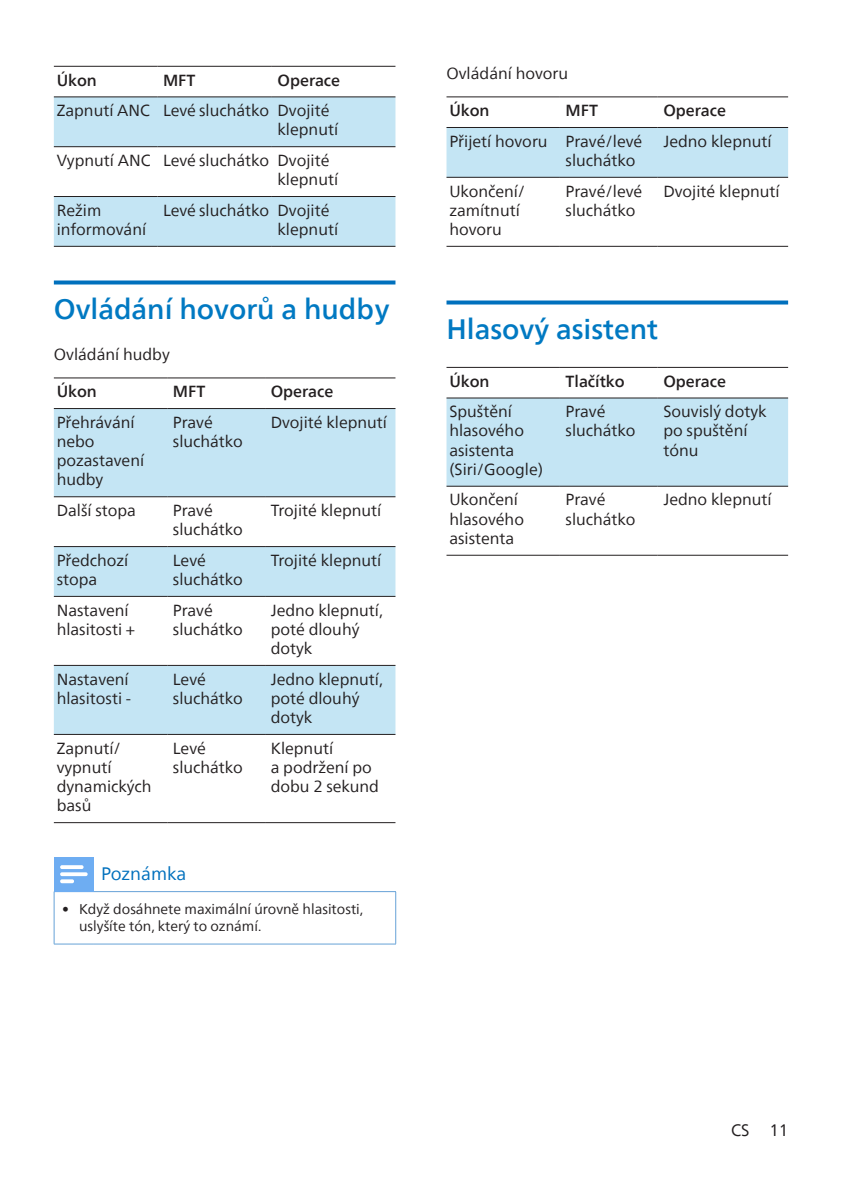
<style>
.page{position:relative;width:842px;height:1191px;background:#fff}
.page>*{position:absolute;margin:0;border:0;box-sizing:border-box;transform-origin:0 0}
.heading2{font:500 28px "Neue Frutiger World";color:#0079c2}
.Body{font:18px "Neue Frutiger World";color:#0070bd}
.t1{font:16.4px "Neue Frutiger World";color:#231f20}
.Body_Text{font:16px/19.2px "Neue Frutiger World";color:#231f20}
.Body_Text-2{font:500 16px "Neue Frutiger World";color:#231f20}
.Body_Text__0{font:16px "Neue Frutiger World";color:#231f20}
.t2{font:14px/16.8px "Neue Frutiger World";color:#231f20}
</style>
<div class="page">
<svg style="left:54px;top:280px;width:341px;height:4px"></svg>
<svg style="left:54px;top:97px;width:341px;height:149px;fill:#c4e5f4"></svg>
<hr style="left:54px;top:66px;width:103px;height:1px;background:#231f20">
<hr style="left:157px;top:66px;width:115px;height:1px;background:#231f20">
<hr style="left:272px;top:66px;width:123px;height:1px;background:#231f20">
<hr style="left:54px;top:96px;width:103px;height:1px;background:#231f20">
<hr style="left:157px;top:96px;width:115px;height:1px;background:#231f20">
<hr style="left:272px;top:96px;width:123px;height:1px;background:#231f20">
<hr style="left:54px;top:146px;width:103px;height:1px;background:#231f20">
<hr style="left:157px;top:146px;width:115px;height:1px;background:#231f20">
<hr style="left:272px;top:146px;width:123px;height:1px;background:#231f20">
<hr style="left:54px;top:196px;width:103px;height:1px;background:#231f20">
<hr style="left:157px;top:196px;width:115px;height:1px;background:#231f20">
<hr style="left:272px;top:196px;width:123px;height:1px;background:#231f20">
<hr style="left:54px;top:246px;width:103px;height:1px;background:#231f20">
<hr style="left:157px;top:246px;width:115px;height:1px;background:#231f20">
<hr style="left:272px;top:246px;width:123px;height:1px;background:#231f20">
<svg style="left:54px;top:409px;width:341px;height:325px;fill:#c4e5f4"></svg>
<svg style="left:54px;top:597px;width:341px;height:68px"></svg>
<hr style="left:54px;top:377px;width:113px;height:1px;background:#231f20">
<hr style="left:167px;top:377px;width:98px;height:1px;background:#231f20">
<hr style="left:265px;top:377px;width:130px;height:1px;background:#231f20">
<hr style="left:54px;top:408px;width:113px;height:1px;background:#231f20">
<hr style="left:167px;top:408px;width:98px;height:1px;background:#231f20">
<hr style="left:265px;top:408px;width:130px;height:1px;background:#231f20">
<hr style="left:54px;top:496px;width:113px;height:1px;background:#231f20">
<hr style="left:167px;top:496px;width:98px;height:1px;background:#231f20">
<hr style="left:265px;top:496px;width:130px;height:1px;background:#231f20">
<hr style="left:54px;top:546px;width:113px;height:1px;background:#231f20">
<hr style="left:167px;top:546px;width:98px;height:1px;background:#231f20">
<hr style="left:265px;top:546px;width:130px;height:1px;background:#231f20">
<hr style="left:54px;top:596px;width:113px;height:1px;background:#231f20">
<hr style="left:167px;top:596px;width:98px;height:1px;background:#231f20">
<hr style="left:265px;top:596px;width:130px;height:1px;background:#231f20">
<hr style="left:54px;top:665px;width:113px;height:1px;background:#231f20">
<hr style="left:167px;top:665px;width:98px;height:1px;background:#231f20">
<hr style="left:265px;top:665px;width:130px;height:1px;background:#231f20">
<hr style="left:54px;top:734px;width:113px;height:1px;background:#231f20">
<hr style="left:167px;top:734px;width:98px;height:1px;background:#231f20">
<hr style="left:265px;top:734px;width:130px;height:1px;background:#231f20">
<hr style="left:54px;top:822px;width:113px;height:1px;background:#231f20">
<hr style="left:167px;top:822px;width:98px;height:1px;background:#231f20">
<hr style="left:265px;top:822px;width:130px;height:1px;background:#231f20">
<hr style="left:395px;top:892px;width:1px;height:51px;background:#66a2d7">
<hr style="left:54px;top:892px;width:1px;height:51px;background:#66a2d7">
<hr style="left:54px;top:943px;width:39px;height:1px;background:#66a2d7">
<hr style="left:93px;top:943px;width:303px;height:1px;background:#66a2d7">
<hr style="left:93px;top:891px;width:303px;height:1px;background:#66a2d7">
<hr style="left:54px;top:891px;width:39px;height:1px;background:#66a2d7">
<div style="left:54px;top:857px;width:39px;height:34px;background:#6eadf2"></div>
<svg style="left:60px;top:865px;width:28px;height:18px"></svg>
<svg style="left:446px;top:300px;width:342px;height:4px"></svg>
<div style="left:446px;top:128px;width:342px;height:49px;background:#c4e5f4"></div>
<hr style="left:446px;top:96px;width:114px;height:1px;background:#231f20">
<hr style="left:560px;top:96px;width:98px;height:1px;background:#231f20">
<hr style="left:658px;top:96px;width:130px;height:1px;background:#231f20">
<hr style="left:446px;top:127px;width:114px;height:1px;background:#231f20">
<hr style="left:560px;top:127px;width:98px;height:1px;background:#231f20">
<hr style="left:658px;top:127px;width:130px;height:1px;background:#231f20">
<hr style="left:446px;top:177px;width:114px;height:1px;background:#231f20">
<hr style="left:560px;top:177px;width:98px;height:1px;background:#231f20">
<hr style="left:658px;top:177px;width:130px;height:1px;background:#231f20">
<hr style="left:446px;top:246px;width:114px;height:1px;background:#231f20">
<hr style="left:560px;top:246px;width:98px;height:1px;background:#231f20">
<hr style="left:658px;top:246px;width:130px;height:1px;background:#231f20">
<div style="left:446px;top:398px;width:342px;height:88px;background:#c4e5f4"></div>
<hr style="left:446px;top:367px;width:114px;height:1px;background:#231f20">
<hr style="left:560px;top:367px;width:98px;height:1px;background:#231f20">
<hr style="left:658px;top:367px;width:130px;height:1px;background:#231f20">
<hr style="left:446px;top:397px;width:114px;height:1px;background:#231f20">
<hr style="left:560px;top:397px;width:98px;height:1px;background:#231f20">
<hr style="left:658px;top:397px;width:130px;height:1px;background:#231f20">
<hr style="left:446px;top:486px;width:114px;height:1px;background:#231f20">
<hr style="left:560px;top:486px;width:98px;height:1px;background:#231f20">
<hr style="left:658px;top:486px;width:130px;height:1px;background:#231f20">
<hr style="left:446px;top:555px;width:114px;height:1px;background:#231f20">
<hr style="left:560px;top:555px;width:98px;height:1px;background:#231f20">
<hr style="left:658px;top:555px;width:130px;height:1px;background:#231f20">
<p class="Body_Text-2" style="left:57px;top:67px;width:42px">Úkon</p>
<p class="Body_Text-2" style="left:163px;top:67px;width:34px">MFT</p>
<p class="Body_Text-2" style="left:278px;top:67px;width:64px">Operace</p>
<p class="Body_Text" style="left:57px;top:101px;width:95px">Zapnutí ANC</p>
<p class="Body_Text" style="left:163px;top:101px;width:108px">Levé sluchátko</p>
<p class="Body_Text" style="left:278px;top:101px;width:62px">Dvojité klepnutí</p>
<p class="Body_Text" style="left:57px;top:151px;width:95px">Vypnutí ANC</p>
<p class="Body_Text" style="left:163px;top:151px;width:108px">Levé sluchátko</p>
<p class="Body_Text" style="left:278px;top:151px;width:62px">Dvojité klepnutí</p>
<p class="Body_Text" style="left:57px;top:201px;width:91px">Režim informování</p>
<p class="Body_Text" style="left:163px;top:201px;width:108px">Levé sluchátko</p>
<p class="Body_Text" style="left:278px;top:201px;width:62px">Dvojité klepnutí</p>
<p class="heading2" style="left:54px;top:285px;width:337px">Ovládání hovorů a hudby</p>
<p class="Body_Text__0" style="left:54px;top:342px;width:117px">Ovládání hudby</p>
<p class="Body_Text-2" style="left:57px;top:378px;width:42px">Úkon</p>
<p class="Body_Text-2" style="left:173px;top:378px;width:34px">MFT</p>
<p class="Body_Text-2" style="left:271px;top:378px;width:64px">Operace</p>
<p class="Body_Text" style="left:57px;top:413px;width:89px">Přehrávání nebo pozastavení hudby</p>
<p class="Body_Text" style="left:173px;top:413px;width:71px">Pravé sluchátko</p>
<p class="Body_Text" style="left:271px;top:413px;width:118px">Dvojité klepnutí</p>
<p class="Body_Text" style="left:57px;top:501px;width:81px">Další stopa</p>
<p class="Body_Text" style="left:173px;top:501px;width:71px">Pravé sluchátko</p>
<p class="Body_Text" style="left:271px;top:501px;width:112px">Trojité klepnutí</p>
<p class="Body_Text" style="left:57px;top:551px;width:73px">Předchozí stopa</p>
<p class="Body_Text" style="left:173px;top:551px;width:71px">Levé sluchátko</p>
<p class="Body_Text" style="left:271px;top:551px;width:112px">Trojité klepnutí</p>
<p class="Body_Text" style="left:57px;top:600px;width:80px">Nastavení hlasitosti +</p>
<p class="Body_Text" style="left:173px;top:600px;width:71px">Pravé sluchátko</p>
<p class="Body_Text" style="left:271px;top:600px;width:114px">Jedno klepnutí, poté dlouhý dotyk</p>
<p class="Body_Text" style="left:57px;top:669px;width:76px">Nastavení hlasitosti -</p>
<p class="Body_Text" style="left:173px;top:669px;width:71px">Levé sluchátko</p>
<p class="Body_Text" style="left:271px;top:669px;width:114px">Jedno klepnutí, poté dlouhý dotyk</p>
<p class="Body_Text" style="left:57px;top:738px;width:96px">Zapnutí/ vypnutí dynamických basů</p>
<p class="Body_Text" style="left:173px;top:738px;width:71px">Levé sluchátko</p>
<p class="Body_Text" style="left:271px;top:738px;width:110px">Klepnutí<br>a podržení po dobu 2 sekund</p>
<p class="Body" style="left:101px;top:860px;width:87px">Poznámka</p>
<p class="t2" style="left:79px;top:900px;width:286px;text-indent:-17px">• Když dosáhnete maximální úrovně hlasitosti, uslyšíte tón, který to oznámí.</p>
<p class="Body_Text__0" style="left:446px;top:61px;width:123px">Ovládání hovoru</p>
<p class="Body_Text-2" style="left:449px;top:97px;width:42px">Úkon</p>
<p class="Body_Text-2" style="left:566px;top:97px;width:34px">MFT</p>
<p class="Body_Text-2" style="left:663px;top:97px;width:64px">Operace</p>
<p class="Body_Text" style="left:449px;top:132px;width:100px">Přijetí hovoru</p>
<p class="Body_Text" style="left:566px;top:132px;width:78px">Pravé/levé sluchátko</p>
<p class="Body_Text" style="left:663px;top:132px;width:110px">Jedno klepnutí</p>
<p class="Body_Text" style="left:449px;top:182px;width:77px">Ukončení/ zamítnutí hovoru</p>
<p class="Body_Text" style="left:566px;top:182px;width:78px">Pravé/levé sluchátko</p>
<p class="Body_Text" style="left:663px;top:182px;width:118px">Dvojité klepnutí</p>
<p class="heading2" style="left:446px;top:305px;width:213px">Hlasový asistent</p>
<p class="Body_Text-2" style="left:449px;top:368px;width:42px">Úkon</p>
<p class="Body_Text-2" style="left:566px;top:368px;width:61px">Tlačítko</p>
<p class="Body_Text-2" style="left:663px;top:368px;width:64px">Operace</p>
<p class="Body_Text" style="left:449px;top:402px;width:95px">Spuštění hlasového asistenta (Siri/Google)</p>
<p class="Body_Text" style="left:566px;top:402px;width:71px">Pravé sluchátko</p>
<p class="Body_Text" style="left:663px;top:402px;width:105px">Souvislý dotyk po spuštění tónu</p>
<p class="Body_Text" style="left:449px;top:490px;width:76px">Ukončení hlasového asistenta</p>
<p class="Body_Text" style="left:566px;top:490px;width:71px">Pravé sluchátko</p>
<p class="Body_Text" style="left:663px;top:490px;width:110px">Jedno klepnutí</p>
<p class="t1" style="left:731px;top:1117px;width:59px">CS 11</p>
</div>
